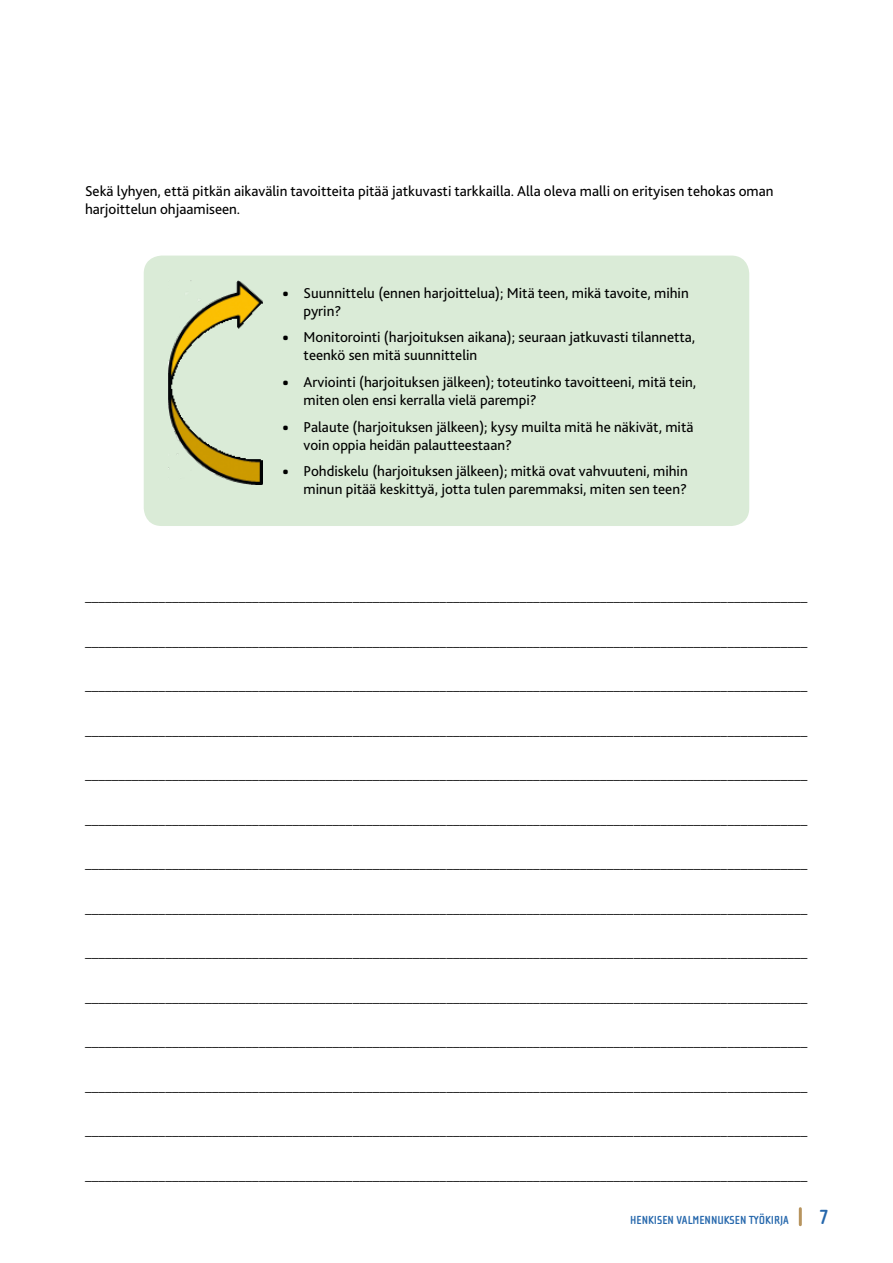
<style>
.page{position:relative;width:893px;height:1263px;background:#fff}
.page>*{position:absolute;margin:0;border:0;box-sizing:border-box;transform-origin:0 0}
.t1{font:700 21px "Cholla Sans OT";color:#2567ac}
.t2{font:15px/18px "Bliss 2";color:#000}
.t3{font:700 12px "Cholla Sans OT";color:#2567ac}
.s1{font-family:"Cholla Wide OT"}
</style>
<div class="page">
<hr style="left:799px;top:1209px;width:3px;height:16px;background:#b7945e">
<div style="left:144px;top:256px;width:605px;height:270px;background:#daebd7;border-radius:18px"></div>
<img style="left:168px;top:281px;width:95px;height:204px">
<p class="t2" style="left:85px;top:182px;width:690px">Sekä lyhyen, että pitkän aikavälin tavoitteita pitää jatkuvasti tarkkailla. Alla oleva malli on erityisen tehokas oman harjoittelun ohjaamiseen.</p>
<p class="t2" style="left:304px;top:284px;width:387px;text-indent:-21px"><span class="s1">•</span> Suunnittelu (ennen harjoittelua); Mitä teen, mikä tavoite, mihin pyrin?</p>
<p class="t2" style="left:304px;top:328px;width:393px;text-indent:-21px"><span class="s1">•</span> Monitorointi (harjoituksen aikana); seuraan jatkuvasti tilannetta, teenkö sen mitä suunnittelin</p>
<p class="t2" style="left:304px;top:373px;width:394px;text-indent:-21px"><span class="s1">•</span> Arviointi (harjoituksen jälkeen); toteutinko tavoitteeni, mitä tein, miten olen ensi kerralla vielä parempi?</p>
<p class="t2" style="left:304px;top:417px;width:391px;text-indent:-21px"><span class="s1">•</span> Palaute (harjoituksen jälkeen); kysy muilta mitä he näkivät, mitä voin oppia heidän palautteestaan?</p>
<p class="t2" style="left:282px;top:462px;width:407px;text-align:right"><span class="s1">•</span> Pohdiskelu (harjoituksen jälkeen); mitkä ovat vahvuuteni, mihin minun pitää keskittyä, jotta tulen paremmaksi, miten sen teen?</p>
<p class="t2" style="left:85px;top:587px;width:724px">____________________________________________________________________________________________________________</p>
<p class="t2" style="left:85px;top:631px;width:724px">____________________________________________________________________________________________________________</p>
<p class="t2" style="left:85px;top:676px;width:724px">____________________________________________________________________________________________________________</p>
<p class="t2" style="left:85px;top:720px;width:724px">____________________________________________________________________________________________________________</p>
<p class="t2" style="left:85px;top:765px;width:724px">____________________________________________________________________________________________________________</p>
<p class="t2" style="left:85px;top:809px;width:724px">____________________________________________________________________________________________________________</p>
<p class="t2" style="left:85px;top:854px;width:724px">____________________________________________________________________________________________________________</p>
<p class="t2" style="left:85px;top:898px;width:724px">____________________________________________________________________________________________________________</p>
<p class="t2" style="left:85px;top:943px;width:724px">____________________________________________________________________________________________________________</p>
<p class="t2" style="left:85px;top:987px;width:724px">____________________________________________________________________________________________________________</p>
<p class="t2" style="left:85px;top:1032px;width:724px">____________________________________________________________________________________________________________</p>
<p class="t2" style="left:85px;top:1076px;width:724px">____________________________________________________________________________________________________________</p>
<p class="t2" style="left:85px;top:1121px;width:724px">____________________________________________________________________________________________________________</p>
<p class="t2" style="left:85px;top:1165px;width:724px">____________________________________________________________________________________________________________</p>
<p class="t3" style="left:630px;top:1213px;width:160px">HENKISEN VALMENNUKSEN TYÖKIRJA</p>
<h1 class="t1" style="left:819px;top:1205px;width:11px">7</h1>
</div>
